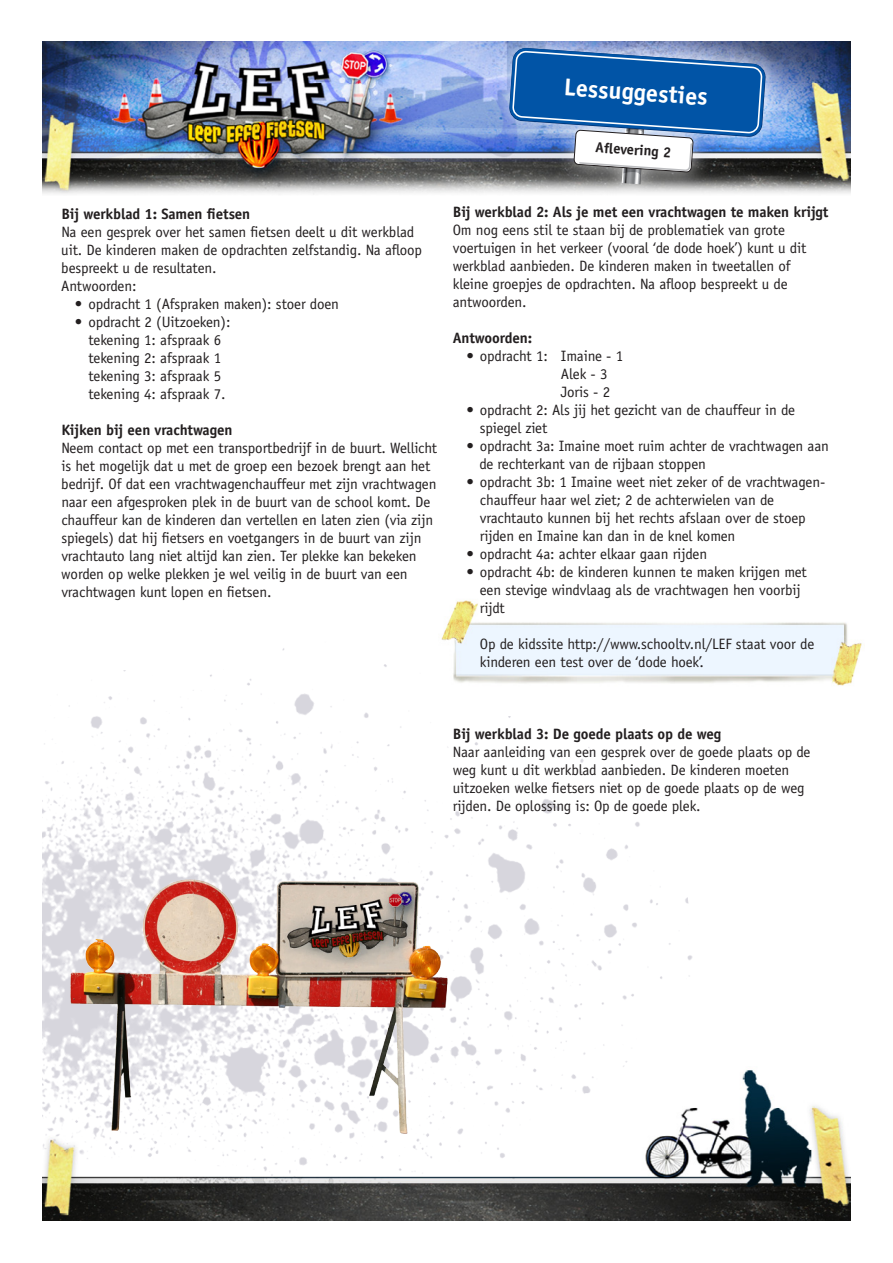
<style>
.page{position:relative;width:893px;height:1263px;background:#fff}
.page>*{position:absolute;margin:0;border:0;box-sizing:border-box;transform-origin:0 0}
.t1{font:700 24.3px "Officina Sans Std";color:#fff}
.t2{font:15px/18px "Officina Sans Std";letter-spacing:-.01em;color:#231f20}
.t3{font:700 15px "Officina Sans Std";letter-spacing:-.01em;color:#231f20}
.t4{font:700 14.55px "Officina Sans Std";color:#231f20}
</style>
<div class="page">
<img style="left:42px;top:1070px;width:808px;height:150px">
<img style="left:42px;top:648px;width:651px;height:553px">
<img style="left:439px;top:600px;width:423px;height:115px">
<img style="left:43px;top:42px;width:807px;height:153px">
<img style="left:482px;top:41px;width:312px;height:154px">
<img style="left:508px;top:47px;width:259px;height:137px">
<img style="left:67px;top:878px;width:383px;height:258px">
<h1 class="t1" style="left:565px;top:72px;width:146px;rotate:4deg">Lessuggesties</h1>
<p class="t4" style="left:596px;top:138px;width:77px;rotate:4deg">Afl evering 2</p>
<p class="t3" style="left:61px;top:204px;width:190px">Bij werkblad 1: Samen fietsen</p>
<p class="t2" style="left:61px;top:222px;width:362px">Na een gesprek over het samen fietsen deelt u dit werkblad uit. De kinderen maken de opdrachten zelfstandig. Na afloop bespreekt u de resultaten.<br>Antwoorden:</p>
<p class="t2" style="left:75px;top:294px;width:266px">• opdracht 1 (Afspraken maken): stoer doen</p>
<p class="t2" style="left:75px;top:312px;width:157px;text-align:center">• opdracht 2 (Uitzoeken): tekening 1: afspraak 6 tekening 2: afspraak 1 tekening 3: afspraak 5 tekening 4: afspraak 7.</p>
<p class="t3" style="left:61px;top:420px;width:173px">Kijken bij een vrachtwagen</p>
<p class="t2" style="left:61px;top:438px;width:377px">Neem contact op met een transportbedrijf in de buurt. Wellicht is het mogelijk dat u met de groep een bezoek brengt aan het bedrijf. Of dat een vrachtwagenchauffeur met zijn vrachtwagen naar een afgesproken plek in de buurt van de school komt. De chauffeur kan de kinderen dan vertellen en laten zien (via zijn spiegels) dat hij fietsers en voetgangers in de buurt van zijn vrachtauto lang niet altijd kan zien. Ter plekke kan bekeken worden op welke plekken je wel veilig in de buurt van een vrachtwagen kunt lopen en fietsen.</p>
<p class="t3" style="left:453px;top:203px;width:377px">Bij werkblad 2: Als je met een vrachtwagen te maken krijgt</p>
<p class="t2" style="left:453px;top:221px;width:355px">Om nog eens stil te staan bij de problematiek van grote voertuigen in het verkeer (vooral ‘de dode hoek’) kunt u dit werkblad aanbieden. De kinderen maken in tweetallen of kleine groepjes de opdrachten. Na afloop bespreekt u de antwoorden.</p>
<p class="t3" style="left:453px;top:329px;width:81px">Antwoorden:</p>
<p class="t2" style="left:561px;top:347px;width:64px;text-indent:-95px">• opdracht 1: Imaine - 1<br>Alek - 3<br>Joris - 2</p>
<p class="t2" style="left:480px;top:401px;width:317px;text-indent:-13px">• opdracht 2: Als jij het gezicht van de chauffeur in de spiegel ziet</p>
<p class="t2" style="left:479px;top:437px;width:351px;text-indent:-13px">• opdracht 3a: Imaine moet ruim achter de vrachtwagen aan de rechterkant van de rijbaan stoppen</p>
<p class="t2" style="left:480px;top:473px;width:347px;text-indent:-13px">• opdracht 3b: 1 Imaine weet niet zeker of de vrachtwagen&shy;chauffeur haar wel ziet; 2 de achterwielen van de vrachtauto kunnen bij het rechts afslaan over de stoep rijden en Imaine kan dan in de knel komen</p>
<p class="t2" style="left:466px;top:545px;width:242px">• opdracht 4a: achter elkaar gaan rijden</p>
<p class="t2" style="left:480px;top:563px;width:329px;text-indent:-13px">• opdracht 4b: de kinderen kunnen te maken krijgen met een stevige windvlaag als de vrachtwagen hen voorbij rijdt</p>
<p class="t2" style="left:480px;top:635px;width:336px">Op de kidssite http://www.schooltv.nl/LEF staat voor de kinderen een test over de ‘dode hoek’.</p>
<p class="t3" style="left:453px;top:725px;width:270px">Bij werkblad 3: De goede plaats op de weg</p>
<p class="t2" style="left:453px;top:743px;width:359px">Naar aanleiding van een gesprek over de goede plaats op de weg kunt u dit werkblad aanbieden. De kinderen moeten uitzoeken welke fietsers niet op de goede plaats op de weg rijden. De oplossing is: Op de goede plek.</p>
</div>
